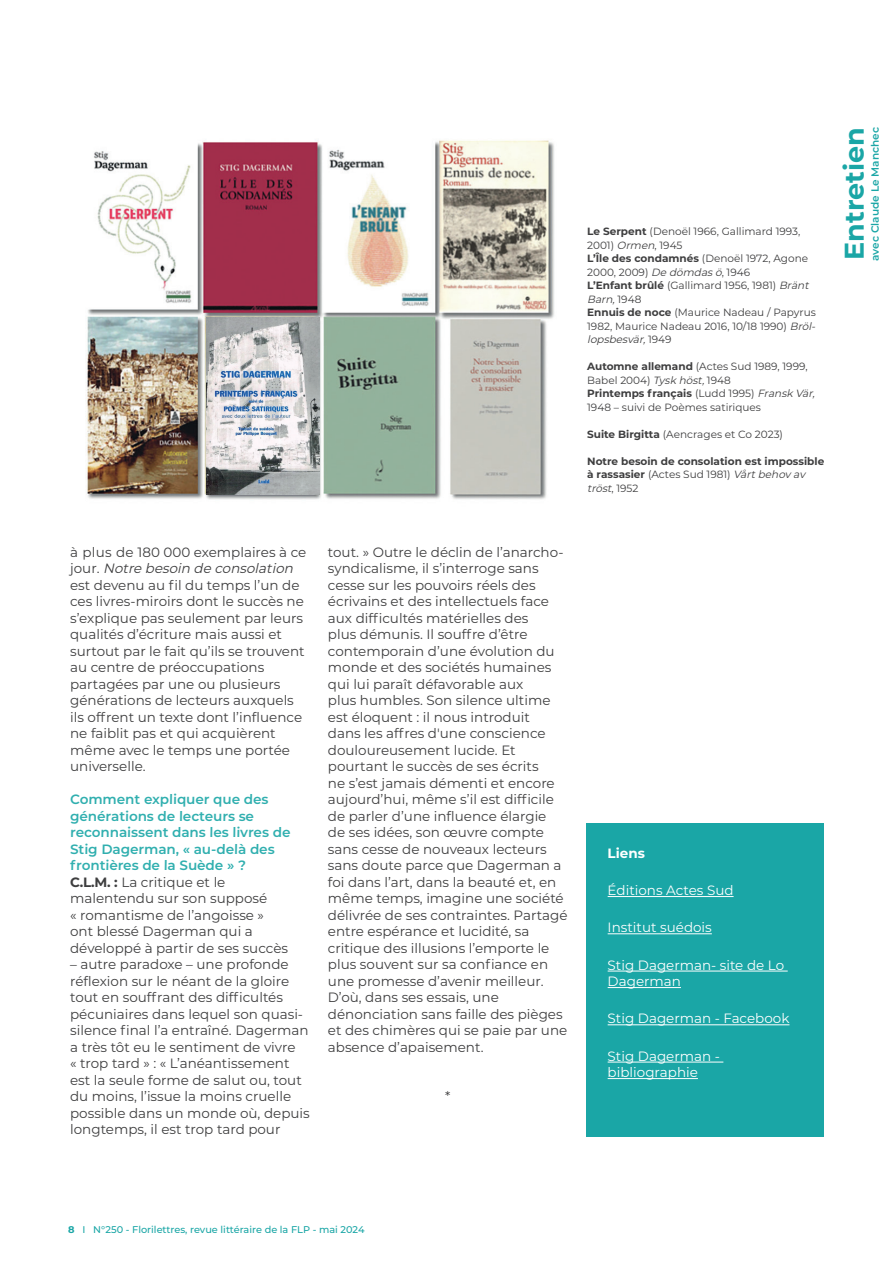
<style>
.page{position:relative;width:893px;height:1263px;background:#fff}
.page>*{position:absolute;margin:0;border:0;box-sizing:border-box;transform-origin:0 0}
.PAGE_EN_COURS_rubriq{font:700 27px "Montserrat";color:#1aa6a6}
.TEXTE_COURANT{font:13.5px/16.5px "Montserrat";color:#3e3e3f}
.TEXTE_COURANT-2{font:600 13.5px/16.5px "Montserrat";color:#30afaf}
.INFOS_PRATIQUES{font:13.5px/16.5px "Montserrat";color:#fff}
.INFOS_PRATIQUES-2{font:700 13.5px "Montserrat";color:#fff}
.LEGENDE_ferré_à_gauc{font:10.5px/13.5px "Montserrat";color:#3e3e3f}
.LEGENDE_ferré_à_gauc-2{font:700 10.5px/13.5px "Montserrat";color:#3e3e3f}
.PAGE_EN_COURS_titre{font:600 10.5px "Montserrat";color:#1aa6a6}
.t1{font:500 9.75px "Montserrat";color:#1aa6a6}
.s1{font-weight:700}
.s2{font-style:italic}
.s3{font-weight:400}
.s4{font-weight:400;font-style:italic}
</style>
<div class="page">
<div style="left:586px;top:824px;width:238px;height:313px;background:#1aa6a6"></div>
<hr style="left:608px;top:896px;width:126px;height:1px;background:#fff">
<hr style="left:608px;top:933px;width:104px;height:1px;background:#fff">
<hr style="left:608px;top:971px;width:180px;height:1px;background:#fff">
<hr style="left:608px;top:987px;width:73px;height:1px;background:#fff">
<hr style="left:608px;top:1024px;width:181px;height:1px;background:#fff">
<hr style="left:608px;top:1062px;width:115px;height:1px;background:#fff">
<hr style="left:608px;top:1078px;width:90px;height:1px;background:#fff">
<img style="left:86px;top:140px;width:468px;height:360px">
<img style="left:206px;top:318px;width:113px;height:177px">
<p class="LEGENDE_ferré_à_gauc" style="left:587px;top:224px;width:215px"><span class="s1">Le Serpent</span> (Denoël 1966, Gallimard 1993,<br>2001) <span class="s2">Ormen</span>, 1945</p>
<p class="LEGENDE_ferré_à_gauc" style="left:587px;top:251px;width:222px"><span class="s1">L’Île des condamnés</span> (Denoël 1972, Agone<br>2000, 2009) <span class="s2">De dömdasö</span>, 1946</p>
<p class="LEGENDE_ferré_à_gauc" style="left:587px;top:278px;width:226px"><span class="s1">L’Enfant brûlé</span> (Gallimard 1956, 1981) <span class="s2">Bränt<br>Barn,</span>1 948</p>
<p class="LEGENDE_ferré_à_gauc" style="left:587px;top:305px;width:232px"><span class="s1">Ennuis de noce</span> (Maurice Nadeau / Papyrus<br>1982, Maurice Nadeau 2016, 10/18 1990) <span class="s2">Bröl&shy;lopsbesvär,</span>1 9 4 9</p>
<p class="LEGENDE_ferré_à_gauc" style="left:587px;top:359px;width:222px"><span class="s1">Automne allemand</span> (Actes Sud 1989, 1999,<br>Babel 2004) <span class="s2">Tysk höst,</span>1948</p>
<p class="LEGENDE_ferré_à_gauc" style="left:587px;top:386px;width:232px"><span class="s1">Printemps français</span> (Ludd 1995) <span class="s2">Fransk Vär,<br></span>1948 – suivi de Poèmes satiriques</p>
<p class="LEGENDE_ferré_à_gauc" style="left:587px;top:427px;width:197px"><span class="s1">Suite Birgitta</span> (Aencrages et Co 2023)</p>
<p class="LEGENDE_ferré_à_gauc-2" style="left:587px;top:454px;width:239px">Notre besoin de consolation est impossible à rassasier <span class="s3">(Actes Sud 1981)</span> <span class="s4">Vårtbehov av tröst</span><span class="s3">, 1 9 5 2</span></p>
<p class="PAGE_EN_COURS_rubriq" style="left:835px;top:260px;width:134px;rotate:-90deg">Entretien</p>
<p class="PAGE_EN_COURS_titre" style="left:868px;top:261px;width:135px;rotate:-90deg">avec Claude Le Manchec</p>
<p class="TEXTE_COURANT" style="left:70px;top:543px;width:238px">à plus de 180 000 exemplaires à ce j o u r . <span class="s2">Notre besoin de consolation </span>est devenu au fil du temps l’un de ces livres-miroirs dont le succès ne s’explique pas seulement par leurs qualités d’écriture mais aussi et surtout par le fait qu’ils se trouvent au centre de préoccupations partagées par une ou plusieurs générations de lecteurs auxquels ils offrent un texte dont l’influence ne faiblit pas et qui acquièrent même avec le temps une portée universelle.</p>
<p class="TEXTE_COURANT-2" style="left:70px;top:790px;width:222px">Comment expliquer que des générations de lecteurs se reconnaissent dans les livres de<br>Stig Dagerman, « au-delà des frontières de la Suède » ?</p>
<p class="TEXTE_COURANT" style="left:70px;top:873px;width:219px"><span class="s1">C.L.M. :</span> La critique et le malentendu sur son supposé<br>« romantisme de l’angoisse » ont blessé Dagerman qui a développé à partir de ses succès</p>
<p class="TEXTE_COURANT" style="left:70px;top:956px;width:241px">– autre paradoxe – une profonde réflexion sur le néant de la gloire tout en souffrant des difficultés pécuniaires dans lequel son quasi&shy;silence final l’a entraîné. Dagerman a très tôt eu le sentiment de vivre<br>« trop tard » : « L’anéantissement est la seule forme de salut ou, tout du moins, l’issue la moins cruelle possible dans un monde où, depuis longtemps, il est trop tard pour</p>
<p class="TEXTE_COURANT" style="left:328px;top:543px;width:241px">tout. » Outre le déclin de l’anarcho&shy;syndicalisme, il s’interroge sans cesse sur les pouvoirs réels des écrivains et des intellectuels face aux difficultés matérielles des<br>plus démunis. Il souffre d’être contemporain d’une évolution du monde et des sociétés humaines qui lui paraît défavorable aux<br>plus humbles. Son silence ultime est éloquent : il nous introduit<br>dans les affres d'une conscience douloureusement lucide. Et pourtant le succès de ses écrits<br>ne s’est jamais démenti et encore aujourd’hui, même s’il est difficile de parler d’une influence élargie<br>de ses idées, son œuvre compte sans cesse de nouveaux lecteurs sans doute parce que Dagerman a foi dans l’art, dans la beauté et, en même temps, imagine une société délivrée de ses contraintes. Partagé entre espérance et lucidité, sa critique des illusions l’emporte le plus souvent sur sa confiance en une promesse d’avenir meilleur.<br>D’où, dans ses essais, une dénonciation sans faille des pièges et des chimères qui se paie par une absence d’apaisement.</p>
<p class="TEXTE_COURANT" style="left:445px;top:1088px;width:7px">*</p>
<p class="INFOS_PRATIQUES-2" style="left:608px;top:843px;width:39px">Liens</p>
<p class="INFOS_PRATIQUES" style="left:608px;top:882px;width:127px">Éditions Actes Sud</p>
<p class="INFOS_PRATIQUES" style="left:608px;top:919px;width:106px">Institut suédois</p>
<p class="INFOS_PRATIQUES" style="left:608px;top:956px;width:178px">Stig Dagerman- site de Lo<br>Dagerman</p>
<p class="INFOS_PRATIQUES" style="left:608px;top:1010px;width:183px">Stig Dagerman - Facebook</p>
<p class="INFOS_PRATIQUES" style="left:608px;top:1047px;width:114px">Stig Dagerman - bibliographie</p>
<p class="t1" style="left:68px;top:1223px;width:298px"><span class="s1">8</span> I N°250 - Florilettres, revue littéraire de la FLP - mai 2024</p>
</div>
